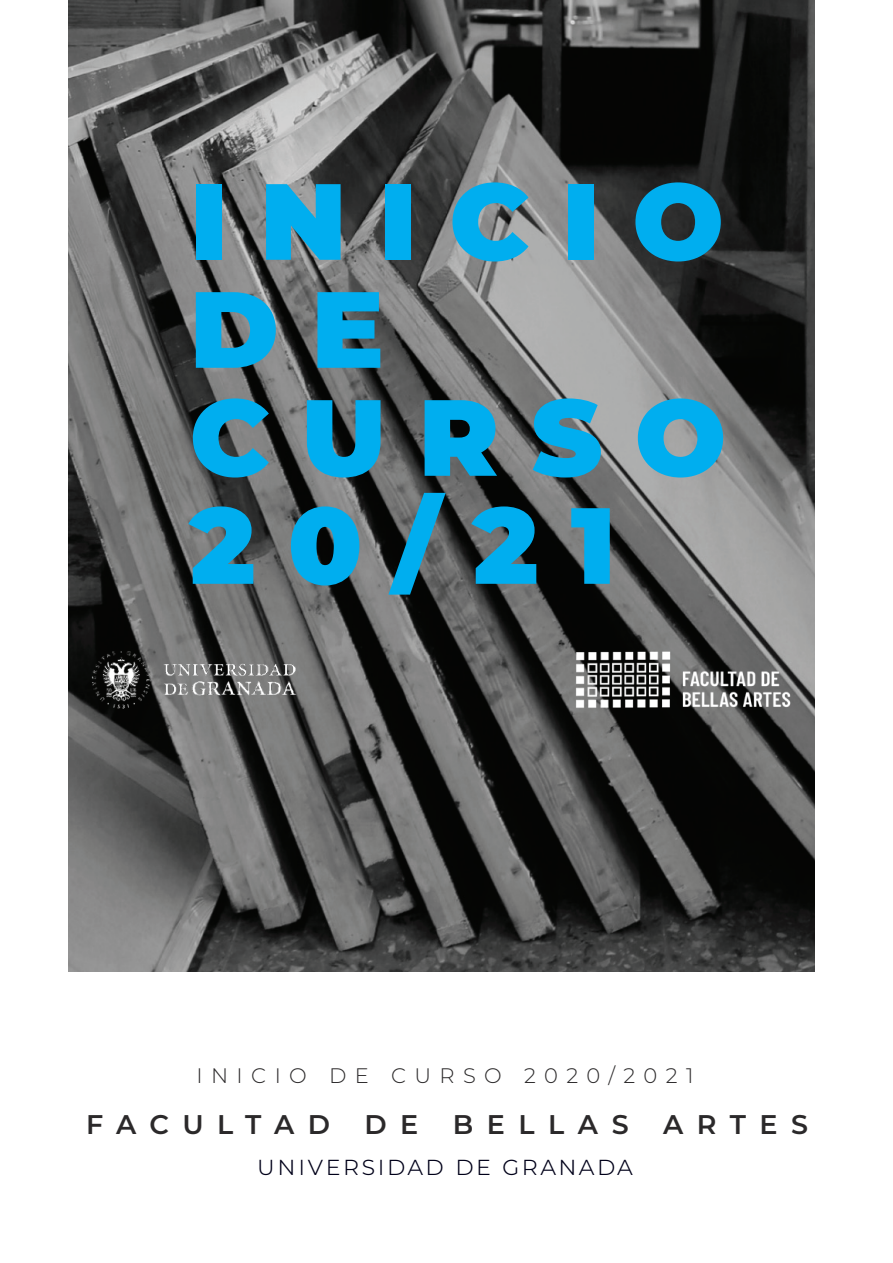
<style>
.page{position:relative;width:893px;height:1263px;background:#fff}
.page>*{position:absolute;margin:0;border:0;box-sizing:border-box;transform-origin:0 0}
.t1{font:900 108px/108px "Montserrat";letter-spacing:.3em;color:#00aeef}
.t2{font:600 27px "Montserrat";letter-spacing:.5em;color:#2b292a}
.t3{font:300 27px "Montserrat";letter-spacing:.075em;color:#000019}
.t4{font:300 21px "Montserrat";letter-spacing:.4em;color:#2b292a}
</style>
<div class="page">
<img style="left:69px;top:0;width:746px;height:972px">
<img style="left:82px;top:641px;width:223px;height:77px">
<img style="left:548px;top:624px;width:267px;height:112px">
<h1 class="t1" style="left:190px;top:161px;width:538px">INICIO<br>D E<br>CURSO<br>20/21</h1>
<p class="t4" style="left:197px;top:1061px;width:498px">INICIO DE CURSO 2020/2021</p>
<p class="t2" style="left:86px;top:1105px;width:245px">FACULTAD</p>
<p class="t2" style="left:364px;top:1105px;width:55px">D E</p>
<p class="t2" style="left:453px;top:1105px;width:177px">BELLAS</p>
<p class="t2" style="left:663px;top:1105px;width:147px">ARTES</p>
<p class="t3" style="left:257px;top:1146px;width:377px">universidad de granada</p>
</div>
